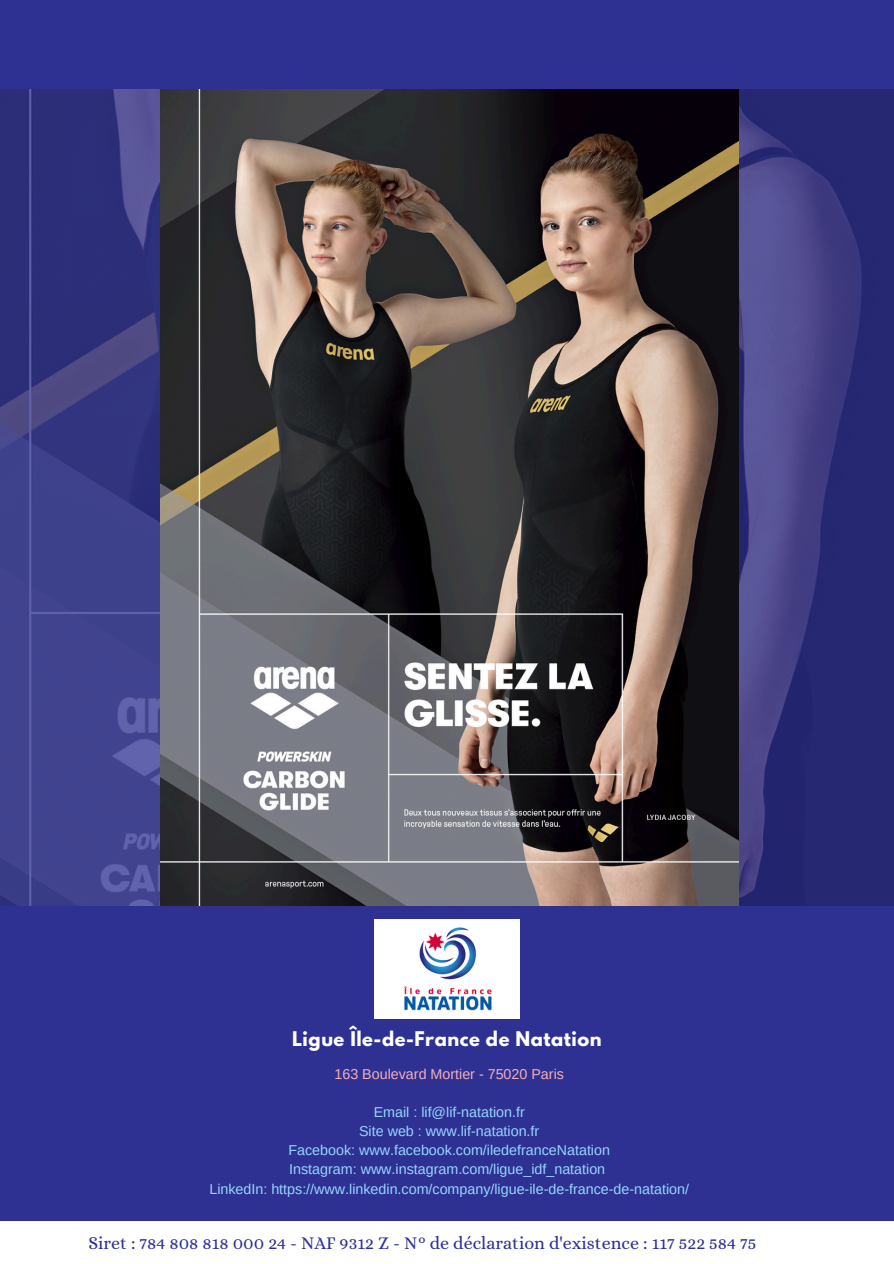
<style>
.page{position:relative;width:894px;height:1264px;background:#fff}
.page>*{position:absolute;margin:0;border:0;box-sizing:border-box;transform-origin:0 0}
.t1{font:18px "Alice";color:#2e3192}
.t2{font:700 17.85px "League Spartan";letter-spacing:.03em;color:#fff}
.t3{font:14.25px "Arimo";color:#96d5ff}
.t4{font:14.25px "Arimo";color:#f6aeb6}
</style>
<div class="page">
<div style="left:0;top:0;width:893px;height:1263px;background:#2e3192"></div>
<div style="left:0;top:1221px;width:893px;height:42px;background:#fff"></div>
<img style="left:374px;top:919px;width:145px;height:99px">
<img style="left:0;top:89px;width:893px;height:816px">
<img style="left:160px;top:89px;width:577px;height:816px">
<p class="t2" style="left:292px;top:1030px;width:311px">Ligue Île-de-France de Natation</p>
<p class="t4" style="left:334px;top:1065px;width:231px">163 Boulevard Mortier - 75020 Paris</p>
<h1 class="t3" style="left:373px;top:1104px;width:152px">Email : lif@lif-natation.fr</h1>
<p class="t3" style="left:359px;top:1123px;width:182px">Site web : www.lif-natation.fr</p>
<p class="t3" style="left:288px;top:1142px;width:323px">Facebook: www.facebook.com/iledefranceNatation</p>
<p class="t3" style="left:289px;top:1161px;width:317px">Instagram: www.instagram.com/ligue_idf_natation</p>
<p class="t3" style="left:209px;top:1180px;width:481px">LinkedIn: https://www.linkedin.com/company/ligue-ile-de-france-de-natation/</p>
<p class="t1" style="left:88px;top:1232px;width:669px">Siret : 784 808 818 000 24 - NAF 9312 Z - N° de déclaration d'existence : 117 522 584 75</p>
</div>
